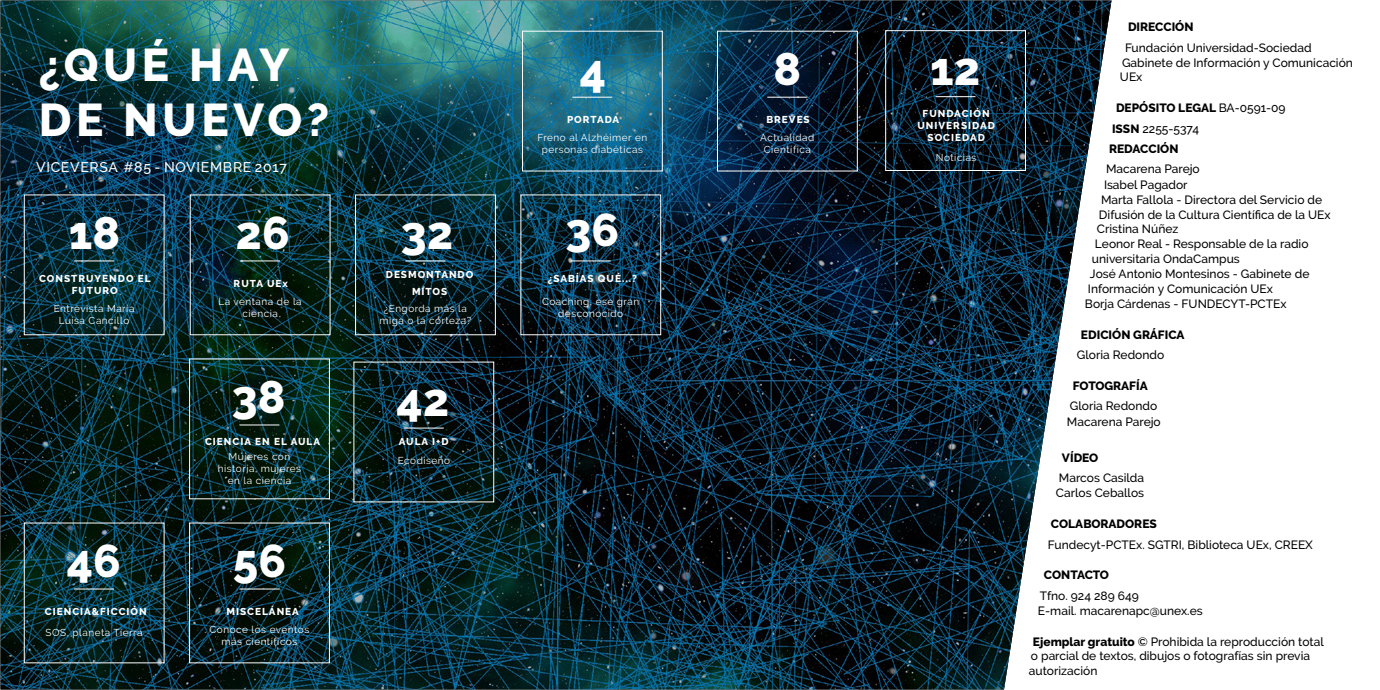
<style>
.page{position:relative;width:1380px;height:690px;background:#fff}
.page>*{position:absolute;margin:0;border:0;box-sizing:border-box;transform-origin:0 0}
.t1{font:800 45.8px/54.9px "Raleway";letter-spacing:.1em;color:#fff}
.t2{font:800 45.6px "Raleway";color:#fff}
.t3{font:500 14px "Raleway";letter-spacing:.05em;color:#fff}
.t4{font:500 12px/15.4px "Raleway";color:#000}
.t5{font:800 12px/20.4px "Raleway";color:#000}
.t6{font:10px/12px "Raleway";letter-spacing:.05em;color:#fff;text-align:center}
.t7{font:800 10px/12px "Raleway";letter-spacing:.1em;color:#fff;text-align:center}
.s1{font-weight:500}
.s2{font-weight:800}
</style>
<div class="page">
<img style="left:0;top:0;width:1112px;height:690px">
<hr style="left:240px;top:260px;width:40px;height:1px;background:#fff">
<hr style="left:405px;top:260px;width:40px;height:1px;background:#fff">
<hr style="left:239px;top:424px;width:40px;height:1px;background:#fff">
<hr style="left:767px;top:97px;width:40px;height:1px;background:#fff">
<hr style="left:571px;top:260px;width:40px;height:1px;background:#fff">
<hr style="left:74px;top:589px;width:40px;height:1px;background:#fff">
<hr style="left:572px;top:97px;width:40px;height:1px;background:#fff">
<hr style="left:404px;top:428px;width:40px;height:1px;background:#fff">
<hr style="left:936px;top:96px;width:40px;height:1px;background:#fff">
<hr style="left:74px;top:260px;width:40px;height:1px;background:#fff">
<hr style="left:239px;top:589px;width:40px;height:1px;background:#fff">
<div style="left:355px;top:194px;width:141px;height:141px;border:1px solid #fff"></div>
<div style="left:189px;top:358px;width:141px;height:141px;border:1px solid #fff"></div>
<div style="left:717px;top:31px;width:141px;height:141px;border:1px solid #fff"></div>
<div style="left:522px;top:31px;width:141px;height:141px;border:1px solid #fff"></div>
<div style="left:885px;top:30px;width:141px;height:141px;border:1px solid #fff"></div>
<div style="left:189px;top:523px;width:141px;height:140px;border:1px solid #fff"></div>
<h1 class="t1" style="left:39px;top:38px;width:292px">¿QUÉ HAY<br>DE NUEVO?</h1>
<p class="t3" style="left:36px;top:159px;width:252px">VICEVERSA #85 - NOVIEMBRE 2017</p>
<h2 class="t2" style="left:69px;top:207px;width:53px">18</h2>
<h2 class="t2" style="left:236px;top:207px;width:56px">26</h2>
<h2 class="t2" style="left:401px;top:207px;width:54px">32</h2>
<p class="t7" style="left:72px;top:272px;width:81px;text-align:left;text-indent:-33px">CONSTRUYENDO EL<br>FUTU</p>
<p class="t7" style="left:103px;top:284px;width:17px">RO</p>
<p class="t7" style="left:234px;top:277px;width:56px">RUTA UEX</p>
<p class="t7" style="left:386px;top:266px;width:89px;line-height:17px">DESMONTANDO<br>MITOS</p>
<p class="t6" style="left:54px;top:302px;width:82px">Entrevista María<br>Luisa Cancillo</p>
<p class="t6" style="left:218px;top:296px;width:85px">La ventana de la ciencia</p>
<p class="t6" style="left:379px;top:302px;width:94px">¿Engorda más la miga o la corteza?</p>
<h2 class="t2" style="left:232px;top:371px;width:55px">38</h2>
<h2 class="t2" style="left:397px;top:374px;width:54px">42</h2>
<p class="t7" style="left:205px;top:435px;width:116px">CIENCIA EN EL AULA</p>
<p class="t7" style="left:399px;top:435px;width:50px">AULA I+D</p>
<p class="t6" style="left:218px;top:450px;width:85px">Mujeres con historia, mujeres en la ciencia</p>
<p class="t6" style="left:398px;top:454px;width:54px">Ecodiseño</p>
<h2 class="t2" style="left:67px;top:535px;width:56px">46</h2>
<h2 class="t2" style="left:233px;top:535px;width:55px">56</h2>
<p class="t7" style="left:45px;top:605px;width:103px">CIENCIA&amp;FICCIÓN</p>
<p class="t7" style="left:227px;top:605px;width:74px">MISCELÁNEA</p>
<p class="t6" style="left:46px;top:627px;width:99px">SOS, planeta Tierra</p>
<p class="t6" style="left:210px;top:624px;width:101px">Conoce los eventos más científicos</p>
<h2 class="t2" style="left:580px;top:45px;width:28px">4</h2>
<p class="t7" style="left:567px;top:113px;width:54px">PORTADA</p>
<p class="t6" style="left:537px;top:131px;width:111px">Freno al Alzhéimer en personas diabéticas</p>
<h2 class="t2" style="left:565px;top:204px;width:55px">36</h2>
<p class="t7" style="left:548px;top:272px;width:59px">¿SABÍAS QUÉ</p>
<p class="t7" style="left:622px;top:272px;width:17px">...?</p>
<p class="t6" style="left:542px;top:296px;width:99px">Coaching, ese gran desconocido</p>
<h2 class="t2" style="left:774px;top:43px;width:29px">8</h2>
<p class="t7" style="left:766px;top:113px;width:45px">BREVES</p>
<p class="t6" style="left:760px;top:132px;width:56px">Actualidad<br>Científica</p>
<h2 class="t2" style="left:930px;top:43px;width:52px">12</h2>
<p class="t7" style="left:918px;top:108px;width:78px">FUNDACIÓN<br>UNIVERSIDAD<br>SOCIEDAD</p>
<p class="t6" style="left:936px;top:151px;width:42px">Noticias</p>
<p class="t5" style="left:1128px;top:17px;width:65px">DIRECCIÓN</p>
<p class="t4" style="left:1120px;top:40px;width:235px;line-height:14.9px;text-indent:5px">Fundación Universidad-Sociedad<br>Gabinete de Información y Comunicación<br>UEx</p>
<p class="t5" style="left:1109px;top:98px;width:178px;text-indent:7px">DEPÓSITO LEGAL <span class="s1">BA-0591-09<br></span>ISSN <span class="s1">2255-5374<br></span>REDACCIÓN</p>
<p class="t4" style="left:1106px;top:162px;width:95px">Macarena Parejo</p>
<p class="t4" style="left:1104px;top:177px;width:85px">Isabel Pagador</p>
<p class="t4" style="left:1101px;top:192px;width:223px">Marta Fallola - Directora del Servicio de</p>
<p class="t4" style="left:1099px;top:207px;width:233px">Difusión de la Cultura Científica de la UEx</p>
<p class="t4" style="left:1097px;top:221px;width:83px">Cristina Núñez</p>
<p class="t4" style="left:1095px;top:237px;width:215px">Leonor Real - Responsable de la radio</p>
<p class="t4" style="left:1092px;top:251px;width:149px">universitaria OndaCampus</p>
<p class="t4" style="left:1090px;top:266px;width:221px">José Antonio Montesinos - Gabinete de</p>
<p class="t4" style="left:1088px;top:281px;width:187px">Información y Comunicación UEx</p>
<p class="t4" style="left:1085px;top:296px;width:203px">Borja Cárdenas - FUNDECYT-PCTEx</p>
<p class="t5" style="left:1081px;top:325px;width:105px">EDICIÓN GRÁFICA</p>
<p class="t4" style="left:1077px;top:347px;width:89px">Gloria Redondo</p>
<p class="t5" style="left:1073px;top:376px;width:49px">FOTOGRAF</p>
<p class="t5" style="left:1136px;top:376px;width:13px">ÍA</p>
<p class="t4" style="left:1067px;top:399px;width:95px">Gloria Redondo<br>Macarena Parejo</p>
<p class="t5" style="left:1062px;top:447px;width:29px">VÍDEO</p>
<p class="t4" style="left:1056px;top:470px;width:90px">Marcos Casilda<br>Carlos Ceballos</p>
<p class="t5" style="left:1051px;top:514px;width:18px">COLA</p>
<p class="t5" style="left:1083px;top:514px;width:18px">BORA</p>
<p class="t5" style="left:1117px;top:514px;width:18px">DORE</p>
<p class="t5" style="left:1149px;top:514px;width:9px">S</p>
<p class="t4" style="left:1048px;top:537px;width:266px">Fundecyt-PCTEx. SGTRI, Biblioteca UEx, CREEX</p>
<p class="t5" style="left:1044px;top:565px;width:66px">CON TACTO</p>
<p class="t4" style="left:1038px;top:588px;width:166px">Tfno. 924 289 649<br>E-mail. macarenapc@unex.es</p>
<p class="t4" style="left:1029px;top:635px;width:296px;line-height:14.4px;text-indent:4px"><span class="s2">EJEMPLAR GRATUITO</span> © Prohibida la reproducción total o parcial de textos, dibujos o fotografías sin previa autorización</p>
</div>
